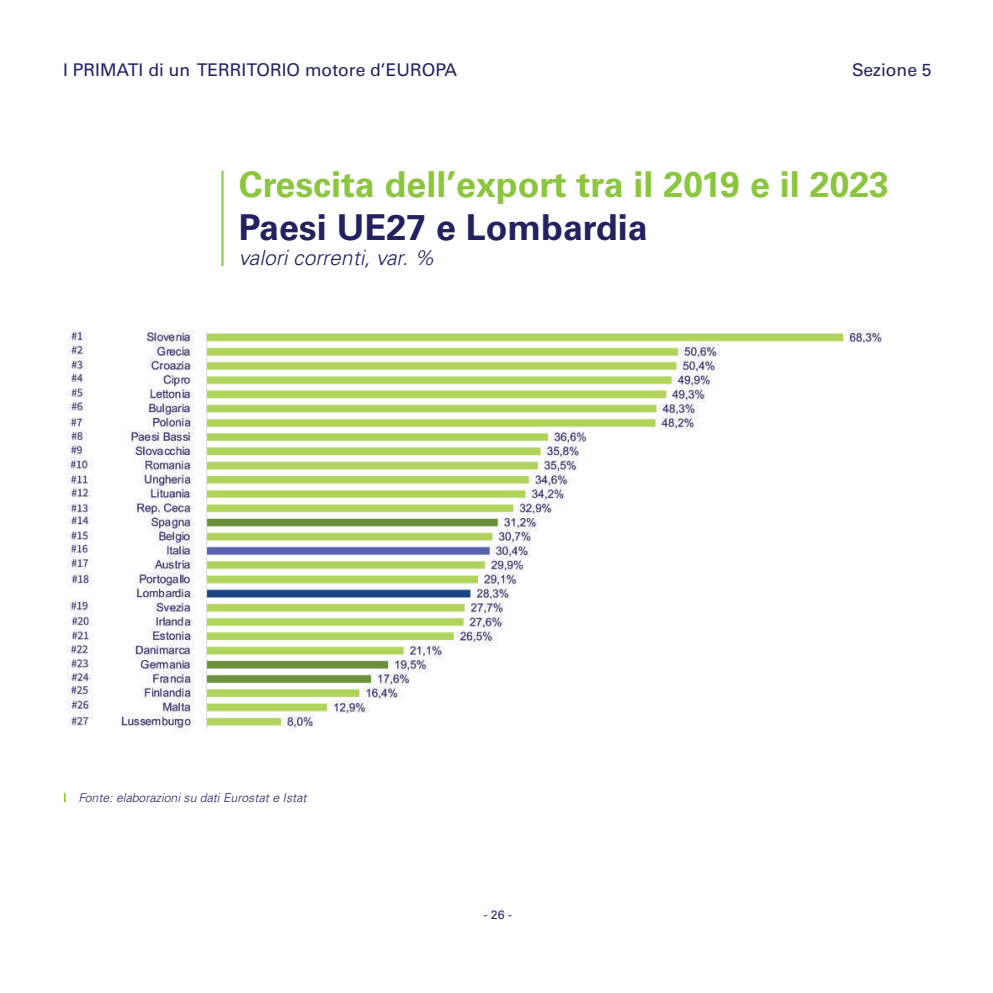
<style>
.page{position:relative;width:993px;height:993px;background:#fff}
.page>*{position:absolute;margin:0;border:0;box-sizing:border-box;transform-origin:0 0}
.t1{font:700 35.7px "Univers LT Std";color:#8bc63e}
.t2{font:700 35.7px "Univers LT Std";color:#252161}
.t3{font:italic 300 21px "Univers LT Std";color:#252161}
.t4{font:17.5px "Univers LT Std";color:#252161}
.t5{font:italic 300 12.25px "Univers LT Std";color:#252161}
.t6{font:12.25px "Univers LT Std";color:#252161}
</style>
<div class="page">
<hr style="left:221px;top:171px;width:2px;height:95px;background:#8bc63e">
<img style="left:66px;top:330px;width:816px;height:403px">
<svg style="left:64px;top:793px;width:2px;height:9px"></svg>
<p class="t4" style="left:63px;top:59px;width:395px">I PRIMATI di un TERRITORIO motore d’EUROPA</p>
<p class="t4" style="left:851px;top:59px;width:81px">Sezione 5</p>
<h1 class="t1" style="left:239px;top:163px;width:651px">Crescita dell’export tra il 2019 e il 2023</h1>
<h1 class="t2" style="left:239px;top:206px;width:410px">Paesi UE27 e Lombardia</h1>
<p class="t3" style="left:239px;top:244px;width:197px">valori correnti, var. %</p>
<p class="t5" style="left:78px;top:790px;width:230px">Fonte: elaborazioni su dati Eurostat e Istat</p>
<p class="t6" style="left:483px;top:906px;width:30px">- 26 -</p>
</div>
